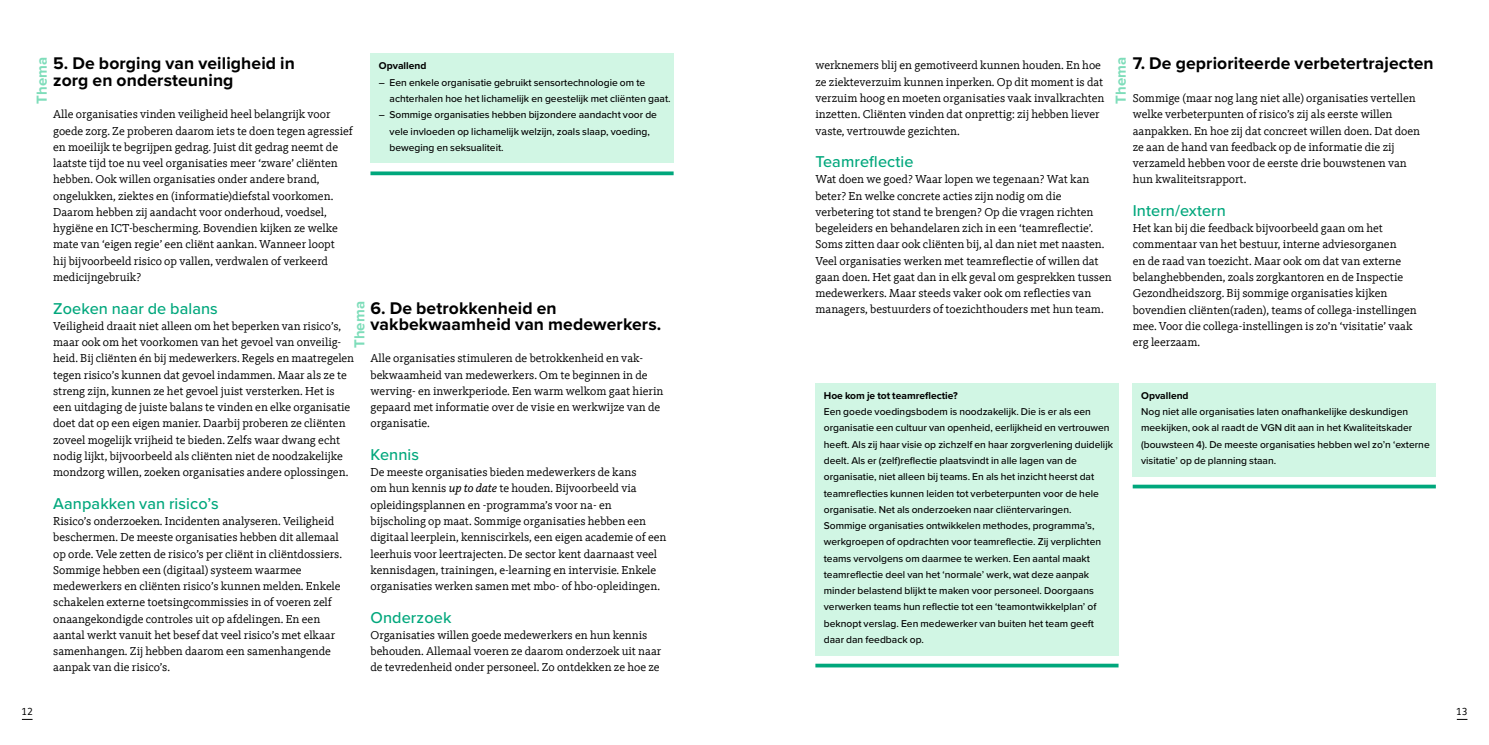
<style>
.page{position:relative;width:1489px;height:745px;background:#fff}
.page>*{position:absolute;margin:0;border:0;box-sizing:border-box;transform-origin:0 0}
.t1{font:700 17.5px/16.2px "Proxima Nova";letter-spacing:.005em;color:#000}
.t2{font:500 16.25px "Proxima Nova";letter-spacing:.005em;color:#00a77c}
.t3{font:700 15px "Proxima Nova";letter-spacing:.005em;color:#7eddba}
.t4{font:11.88px/16.2px "Kievit Slab Offc";color:#000}
.t5{font:500 10.25px/16.2px "Proxima Nova";color:#000}
.t6{font:700 10.25px "Proxima Nova";color:#000}
.t7{font:10px "Maurea Regular Tf";color:#000}
.s1{font-family:"Kievit Slab Pro";font-style:italic}
</style>
<div class="page">
<div style="left:370px;top:53px;width:303px;height:110px;background:#d1f6e4"></div>
<svg style="left:370px;top:171px;width:303px;height:4px"></svg>
<div style="left:1132px;top:382px;width:303px;height:94px;background:#d1f6e4"></div>
<svg style="left:1132px;top:484px;width:303px;height:4px"></svg>
<div style="left:815px;top:382px;width:303px;height:273px;background:#d1f6e4"></div>
<svg style="left:815px;top:663px;width:303px;height:4px"></svg>
<h1 class="t1" style="left:53px;top:55px;width:243px">5. De borging van veiligheid in zorg en ondersteuning</h1>
<p class="t4" style="left:53px;top:106px;width:301px">Alle organisaties vinden veiligheid heel belangrijk voor goede zorg. Ze proberen daarom iets te doen tegen agressief en moeilijk te begrijpen gedrag. Juist dit gedrag neemt de laatste tijd toe nu veel organisaties meer ‘zware’ cliënten hebben. Ook willen organisaties onder andere brand, ongelukken, ziektes en (informatie)diefstal voorkomen.<br>Daarom hebben zij aandacht voor onderhoud, voedsel, hygiëne en ICT-bescherming. Bovendien kijken ze welke mate van ‘eigen regie’ een cliënt aankan. Wanneer loopt<br>hij bijvoorbeeld risico op vallen, verdwalen of verkeerd medicijngebruik?</p>
<h2 class="t2" style="left:53px;top:296px;width:166px">Zoeken naar de balans</h2>
<p class="t4" style="left:53px;top:317px;width:302px">Veiligheid draait niet alleen om het beperken van risico’s, maar ook om het voorkomen van het gevoel van onveilig&shy;heid. Bij cliënten én bij medewerkers. Regels en maatregelen tegen risico’s kunnen dat gevoel indammen. Maar als ze te streng zijn, kunnen ze het gevoel juist versterken. Het is een uitdaging de juiste balans te vinden en elke organisatie doet dat op een eigen manier. Daarbij proberen ze cliënten zoveel mogelijk vrijheid te bieden. Zelfs waar dwang echt nodig lijkt, bijvoorbeeld als cliënten niet de noodzakelijke mondzorg willen, zoeken organisaties andere oplossingen.</p>
<h2 class="t2" style="left:53px;top:491px;width:167px">Aanpakken van risico’s</h2>
<p class="t4" style="left:53px;top:512px;width:290px">Risico’s onderzoeken. Incidenten analyseren. Veiligheid beschermen. De meeste organisaties hebben dit allemaal op orde. Vele zetten de risico’s per cliënt in cliëntdossiers.<br>Sommige hebben een (digitaal) systeem waarmee medewerkers en cliënten risico’s kunnen melden. Enkele schakelen externe toetsingcommissies in of voeren zelf onaangekondigde controles uit op afdelingen. En een aantal werkt vanuit het besef dat veel risico’s met elkaar samenhangen. Zij hebben daarom een samenhangende aanpak van die risico’s.</p>
<p class="t3" style="left:31px;top:104px;width:49px;rotate:-90deg">Thema</p>
<p class="t6" style="left:379px;top:58px;width:49px">Opvallend</p>
<p class="t5" style="left:389px;top:74px;width:282px;text-indent:-11px">– Een enkele organisatie gebruikt sensortechnologie om te achterhalen hoe het lichamelijk en geestelijk met cliënten gaat.</p>
<p class="t5" style="left:389px;top:106px;width:269px;text-indent:-11px">– Sommige organisaties hebben bijzondere aandacht voor de vele invloeden op lichamelijk welzijn, zoals slaap, voeding, beweging en seksualiteit.</p>
<h1 class="t1" style="left:370px;top:299px;width:292px">6. De betrokkenheid en vakbekwaamheid van medewerkers.</h1>
<p class="t4" style="left:370px;top:350px;width:294px">Alle organisaties stimuleren de betrokkenheid en vak&shy;bekwaamheid van medewerkers. Om te beginnen in de werving- en inwerkperiode. Een warm welkom gaat hierin gepaard met informatie over de visie en werkwijze van de organisatie.</p>
<h2 class="t2" style="left:370px;top:442px;width:50px">Kennis</h2>
<p class="t4" style="left:370px;top:464px;width:297px">De meeste organisaties bieden medewerkers de kans<br>om hun kennis <span class="s1">up to date</span> te houden. Bijvoorbeeld via opleidingsplannen en -programma’s voor na- en bijscholing op maat. Sommige organisaties hebben een digitaal leerplein, kenniscirkels, een eigen academie of een leerhuis voor leertrajecten. De sector kent daarnaast veel kennisdagen, trainingen, e-learning en intervisie. Enkele organisaties werken samen met mbo- of hbo-opleidingen.</p>
<h2 class="t2" style="left:370px;top:604px;width:82px">Onderzoek</h2>
<p class="t4" style="left:370px;top:626px;width:292px">Organisaties willen goede medewerkers en hun kennis behouden. Allemaal voeren ze daarom onderzoek uit naar de tevredenheid onder personeel. Zo ontdekken ze hoe ze</p>
<p class="t3" style="left:348px;top:348px;width:49px;rotate:-90deg">Thema</p>
<h1 class="t1" style="left:1132px;top:55px;width:302px">7. De geprioriteerde verbetertrajecten</h1>
<p class="t4" style="left:1132px;top:90px;width:289px">Sommige (maar nog lang niet alle) organisaties vertellen welke verbeterpunten of risico’s zij als eerste willen aanpakken. En hoe zij dat concreet willen doen. Dat doen ze aan de hand van feedback op de informatie die zij verzameld hebben voor de eerste drie bouwstenen van hun kwaliteitsrapport.</p>
<h2 class="t2" style="left:1132px;top:198px;width:95px">Intern/extern</h2>
<p class="t4" style="left:1132px;top:220px;width:285px">Het kan bij die feedback bijvoorbeeld gaan om het commentaar van het bestuur, interne adviesorganen<br>en de raad van toezicht. Maar ook om dat van externe belanghebbenden, zoals zorgkantoren en de Inspectie Gezondheidszorg. Bij sommige organisaties kijken bovendien cliënten(raden), teams of collega-instellingen mee. Voor die collega-instellingen is zo’n ‘visitatie’ vaak erg leerzaam.</p>
<p class="t3" style="left:1109px;top:104px;width:49px;rotate:-90deg">Thema</p>
<p class="t4" style="left:815px;top:57px;width:291px">werknemers blij en gemotiveerd kunnen houden. En hoe ze ziekteverzuim kunnen inperken. Op dit moment is dat verzuim hoog en moeten organisaties vaak invalkrachten inzetten. Cliënten vinden dat onprettig: zij hebben liever vaste, vertrouwde gezichten.</p>
<h2 class="t2" style="left:815px;top:149px;width:100px">Teamreflectie</h2>
<p class="t4" style="left:815px;top:171px;width:298px">Wat doen we goed? Waar lopen we tegenaan? Wat kan beter? En welke concrete acties zijn nodig om die verbetering tot stand te brengen? Op die vragen richten begeleiders en behandelaren zich in een ‘teamreflectie’.<br>Soms zitten daar ook cliënten bij, al dan niet met naasten.<br>Veel organisaties werken met teamreflectie of willen dat gaan doen. Het gaat dan in elk geval om gesprekken tussen medewerkers. Maar steeds vaker ook om reflecties van managers, bestuurders of toezichthouders met hun team.</p>
<p class="t6" style="left:823px;top:387px;width:135px">Hoe kom je tot teamreflectie?</p>
<p class="t5" style="left:823px;top:403px;width:291px">Een goede voedingsbodem is noodzakelijk. Die is er als een organisatie een cultuur van openheid, eerlijkheid en vertrouwen heeft. Als zij haar visie op zichzelf en haar zorgverlening duidelijk deelt. Als er (zelf)reflectie plaatsvindt in alle lagen van de organisatie, niet alleen bij teams. En als het inzicht heerst dat teamreflecties kunnen leiden tot verbeterpunten voor de hele organisatie. Net als onderzoeken naar cliëntervaringen.<br>Sommige organisaties ontwikkelen methodes, programma’s, werkgroepen of opdrachten voor teamreflectie. Zij verplichten teams vervolgens om daarmee te werken. Een aantal maakt teamreflectie deel van het ‘normale’ werk, wat deze aanpak minder belastend blijkt te maken voor personeel. Doorgaans verwerken teams hun reflectie tot een ‘teamontwikkelplan’ of beknopt verslag. Een medewerker van buiten het team geeft daar dan feedback op.</p>
<p class="t6" style="left:1141px;top:387px;width:49px">Opvallend</p>
<p class="t5" style="left:1141px;top:403px;width:290px">Nog niet alle organisaties laten onafhankelijke deskundigen meekijken, ook al raadt de VGN dit aan in het Kwaliteitskader (bouwsteen 4). De meeste organisaties hebben wel zo’n ‘externe visitatie’ op de planning staan.</p>
<p class="t7" style="left:22px;top:705px;width:13px">12</p>
<p class="t7" style="left:1455px;top:705px;width:13px">13</p>
</div>
